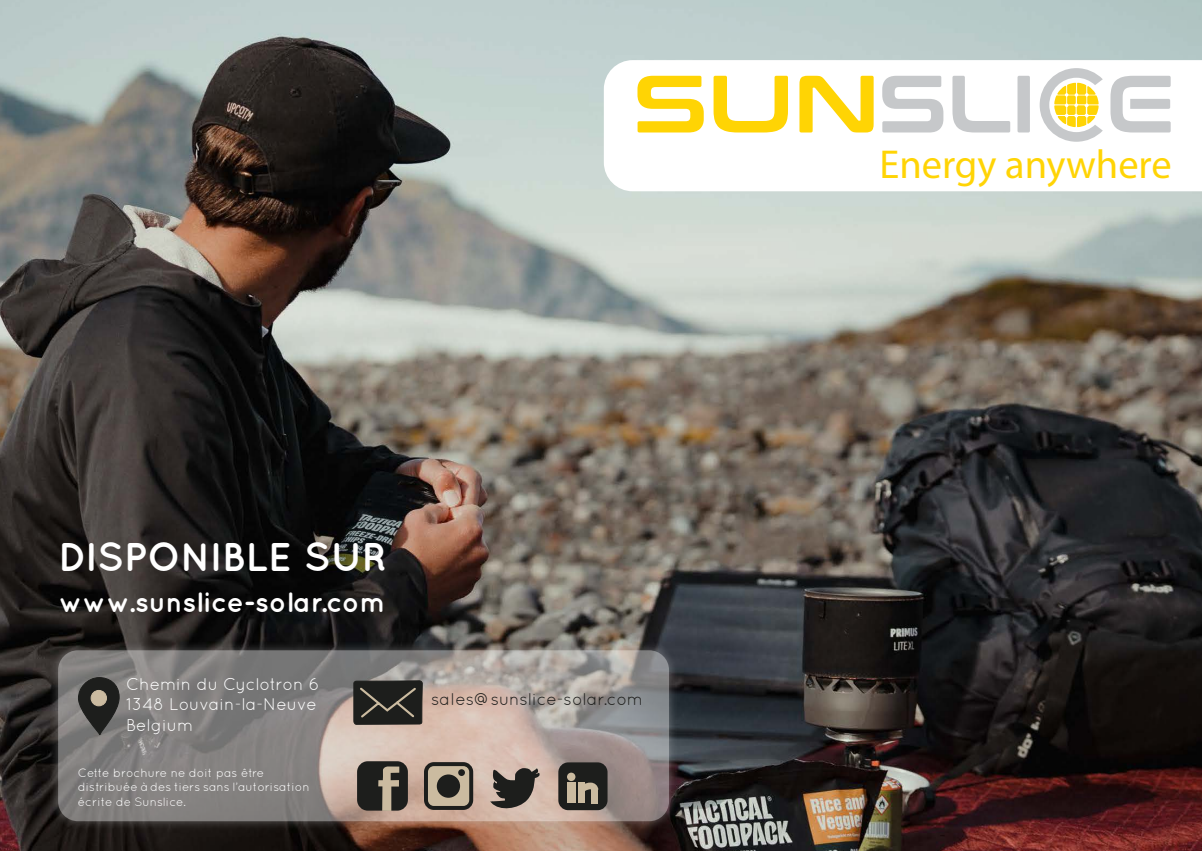
<style>
.page{position:relative;width:1202px;height:851px;background:#fff}
.page>*{position:absolute;margin:0;border:0;box-sizing:border-box;transform-origin:0 0}
.t1{font:40.4px "Myriad Pro";color:#ffd405}
.t2{font:700 40px "Quicksand";color:#fff}
.t3{font:700 28px "Quicksand";color:#fff}
.t4{font:17px/20.4px "Quicksand";color:#fff}
.t5{font:17px "Quicksand";color:#1e1e1c}
.t6{font:12px/14.4px "Quicksand";color:#fff}
</style>
<div class="page">
<img style="left:0;top:0;width:1202px;height:850px">
<div style="left:49px;top:640px;width:630px;height:190px;background:#c7c7c9;opacity:.75"></div>
<svg style="left:58px;top:650px;width:611px;height:171px;background:#9b938e"></svg>
<div style="left:358px;top:762px;width:49px;height:47px;background:#1d1e1c;border-radius:10px"></div>
<div style="left:357px;top:761px;width:51px;height:49px;border:2px solid #1d1e1c;border-radius:10px"></div>
<svg style="left:424px;top:762px;width:49px;height:47px;background:#7b7263"></svg>
<div style="left:458px;top:769px;width:7px;height:6px;border:2px solid #1d1e1c;border-radius:50%"></div>
<svg style="left:378px;top:766px;width:21px;height:44px"></svg>
<svg style="left:490px;top:767px;width:51px;height:43px;background:#6f655e"></svg>
<svg style="left:558px;top:762px;width:49px;height:48px;background:#4b473f"></svg>
<div style="left:567px;top:772px;width:8px;height:9px;background:#cbbba0;border-radius:50%"></div>
<svg style="left:604px;top:60px;width:598px;height:131px"></svg>
<svg style="left:78px;top:677px;width:41px;height:62px;background:#444442"></svg>
<div style="left:91px;top:690px;width:15px;height:15px;background:#cbbba0;border-radius:50%"></div>
<div style="left:91px;top:690px;width:16px;height:16px;border:1px solid #cbbba0;border-radius:50%"></div>
<svg style="left:353px;top:680px;width:70px;height:44px;background:#2e2e29"></svg>
<svg style="left:637px;top:76px;width:67px;height:56px"></svg>
<svg style="left:714px;top:76px;width:74px;height:56px"></svg>
<svg style="left:799px;top:76px;width:75px;height:56px"></svg>
<svg style="left:882px;top:76px;width:61px;height:56px"></svg>
<svg style="left:952px;top:76px;width:58px;height:56px"></svg>
<div style="left:1017px;top:76px;width:13px;height:56px;background:#c6c8ca;border-radius:2px"></div>
<svg style="left:1110px;top:76px;width:61px;height:56px"></svg>
<svg style="left:1040px;top:68px;width:63px;height:74px"></svg>
<h2 class="t2" style="left:58px;top:532px;width:330px">DISPONIBLE SUR</h2>
<h3 class="t3" style="left:59px;top:585px;width:329px">www.sunslice-solar.com</h3>
<h3 class="t4" style="left:126px;top:673px;width:195px">Chemin du Cyclotron 6<br>1348 Louvain-la-Neuve<br>Belgium</h3>
<p class="t6" style="left:78px;top:765px;width:233px">Cette brochure ne doit pas être distribuée à des tiers sans l’autorisation écrite de Sunslice.</p>
<h3 class="t5" style="left:431px;top:689px;width:213px">sales@sunslice-solar.com</h3>
<h1 class="t1" style="left:879px;top:139px;width:294px">Energy anywhere</h1>
</div>
